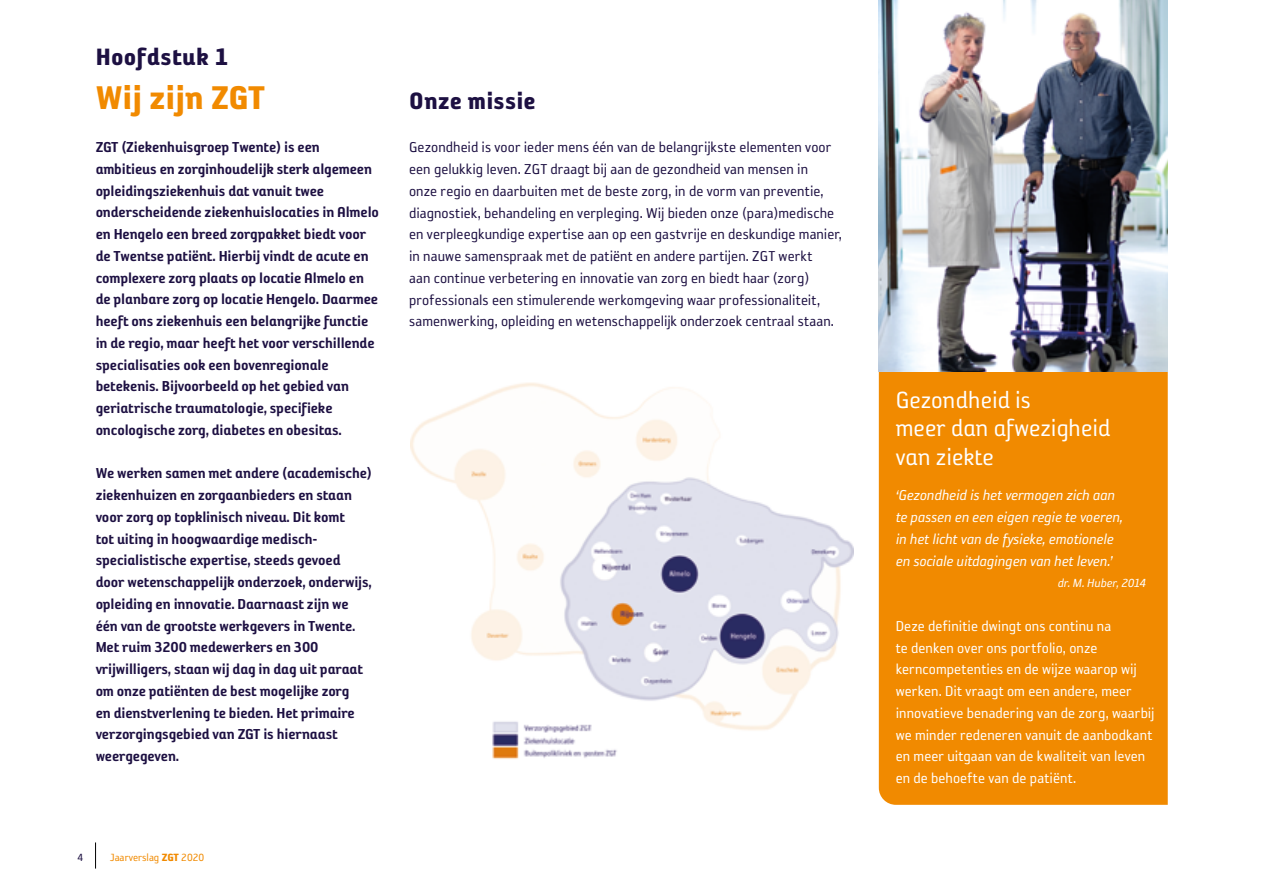
<style>
.page{position:relative;width:1263px;height:893px;background:#fff}
.page>*{position:absolute;margin:0;border:0;box-sizing:border-box;transform-origin:0 0}
.t1{font:37.5px "Reykjavik Two OT D Gauge";color:#f18a00}
.t2{font:27px/28.5px "Reykjavik Two OT A Gauge";color:#fff}
.t3{font:27px "Reykjavik Two OT D Gauge";letter-spacing:.01em;color:#1d1042}
.t4{font:16.5px/21.8px "Reykjavik Two OT C Gauge";letter-spacing:-.01em;color:#1d1042}
.t5{font:16.5px/21.8px "Reykjavik One OT A Gauge";letter-spacing:.005em;color:#1d1042}
.t6{font:16.5px/21.8px "Reykjavik One OT A Gauge";letter-spacing:.005em;color:#fff}
.t7{font:italic 16.5px/21.8px "Reykjavik One OT A Gauge";color:#fff}
.t8{font:italic 13.5px "Reykjavik One OT A Gauge";letter-spacing:.01em;color:#fff}
.t9{font:12px "Reykjavik One OT A Gauge";color:#f18a00}
.t10{font:12px "Reykjavik One OT A Gauge";color:#1d1042}
.s1{font-family:"Reykjavik One OT D Gauge"}
</style>
<div class="page">
<svg style="left:95px;top:842px;width:1px;height:27px"></svg>
<div style="left:879px;top:371px;width:289px;height:434px;background:#f18a00"></div>
<img style="left:410px;top:382px;width:444px;height:377px">
<img style="left:879px;top:0;width:289px;height:371px">
<h2 class="t3" style="left:96px;top:43px;width:134px">Hoofdstuk 1</h2>
<h1 class="t1" style="left:96px;top:77px;width:171px">Wij zijn ZGT</h1>
<p class="t4" style="left:96px;top:136px;width:285px">ZGT (Ziekenhuisgroep Twente) is een ambitieus en zorginhoudelijk sterk algemeen opleidingsziekenhuis dat vanuit twee onderscheidende ziekenhuislocaties in Almelo en Hengelo een breed zorgpakket biedt voor de Twentse patiënt. Hierbij vindt de acute en complexere zorg plaats op locatie Almelo en de planbare zorg op locatie Hengelo. Daarmee heeft ons ziekenhuis een belangrijke functie in de regio, maar heeft het voor verschillende specialisaties ook een bovenregionale betekenis. Bijvoorbeeld op het gebied van geriatrische traumatologie, specifieke oncologische zorg, diabetes en obesitas.</p>
<p class="t4" style="left:96px;top:463px;width:278px">We werken samen met andere (academische) ziekenhuizen en zorgaanbieders en staan voor zorg op topklinisch niveau. Dit komt<br>tot uiting in hoogwaardige medisch&shy;specialistische expertise, steeds gevoed door wetenschappelijk onderzoek, onderwijs, opleiding en innovatie. Daarnaast zijn we één van de grootste werkgevers in Twente.<br>Met ruim 3200 medewerkers en 300 vrijwilligers, staan wij dag in dag uit paraat om onze patiënten de best mogelijke zorg<br>en dienstverlening te bieden. Het primaire verzorgingsgebied van ZGT is hiernaast weergegeven.</p>
<h2 class="t3" style="left:409px;top:86px;width:128px">Onze missie</h2>
<p class="t5" style="left:409px;top:137px;width:434px">Gezondheid is voor ieder mens één van de belangrijkste elementen voor een gelukkig leven. ZGT draagt bij aan de gezondheid van mensen in<br>onze regio en daarbuiten met de beste zorg, in de vorm van preventie, diagnostiek, behandeling en verpleging. Wij bieden onze (para)medische en verpleegkundige expertise aan op een gastvrije en deskundige manier, in nauwe samenspraak met de patiënt en andere partijen. ZGT werkt<br>aan continue verbetering en innovatie van zorg en biedt haar (zorg) professionals een stimulerende werkomgeving waar professionaliteit, samenwerking, opleiding en wetenschappelijk onderzoek centraal staan.</p>
<p class="t10" style="left:78px;top:851px;width:7px">4</p>
<p class="t9" style="left:110px;top:851px;width:96px">Jaarverslag <span class="s1">ZGT</span> 2020</p>
<h2 class="t2" style="left:896px;top:385px;width:216px">Gezondheid is<br>meer dan afwezigheid van ziekte</h2>
<p class="t7" style="left:896px;top:485px;width:229px">‘Gezondheid is het vermogen zich aan te passen en een eigen regie te voeren, in het licht van de fysieke, emotionele en sociale uitdagingen van het leven.’</p>
<p class="t8" style="left:1058px;top:576px;width:90px">dr. M. Huber, 2014</p>
<p class="t6" style="left:896px;top:615px;width:260px">Deze definitie dwingt ons continu na<br>te denken over ons portfolio, onze kerncompetenties en de wijze waarop wij werken. Dit vraagt om een andere, meer innovatieve benadering van de zorg, waarbij we minder redeneren vanuit de aanbodkant en meer uitgaan van de kwaliteit van leven en de behoefte van de patiënt.</p>
</div>
